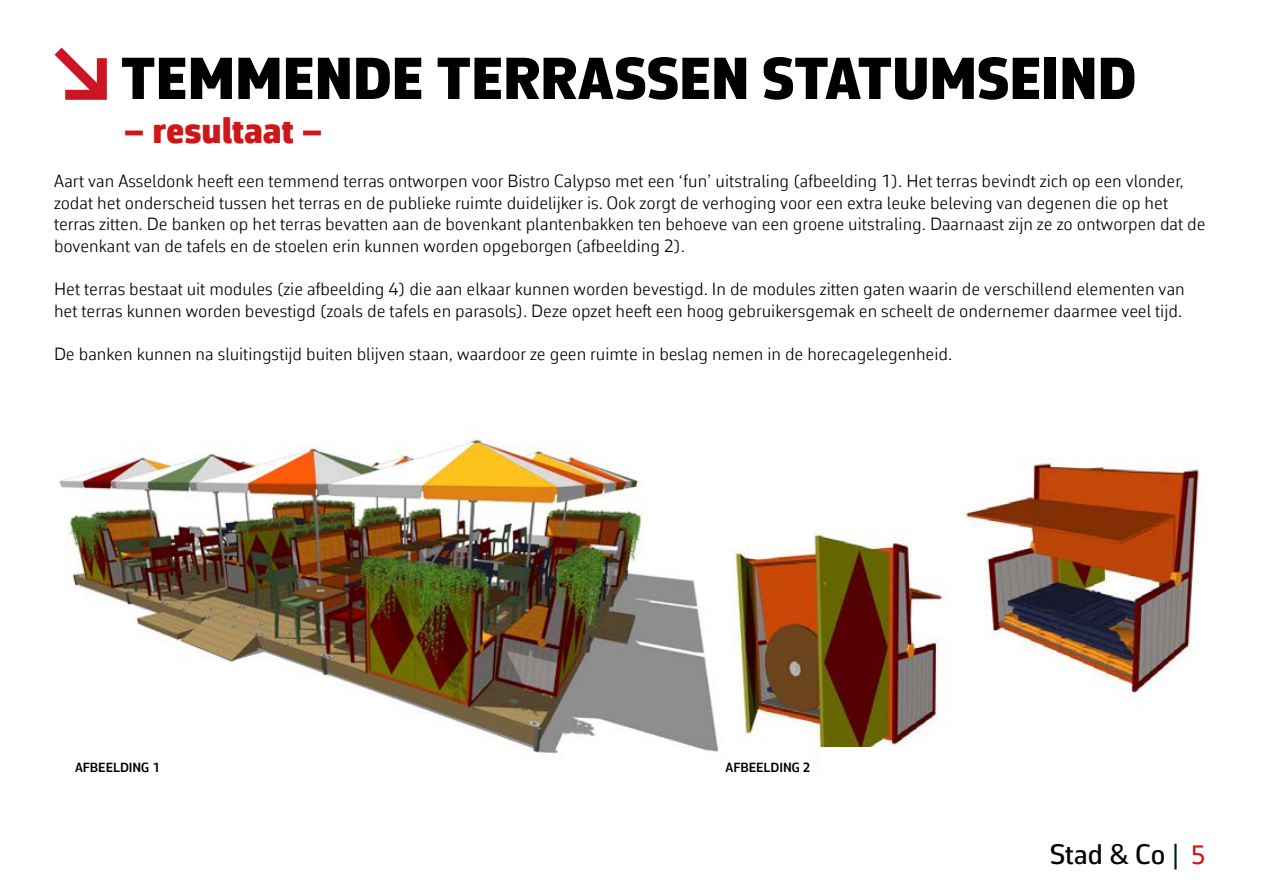
<style>
.page{position:relative;width:1263px;height:893px;background:#fff}
.page>*{position:absolute;margin:0;border:0;box-sizing:border-box;transform-origin:0 0}
.t1{font:900 60px "Corbeau Pro";color:#000}
.t2{font:900 37.5px "Corbeau Pro";color:#cd1719}
.t3{font:500 28.65px "Corbeau Pro";color:#000}
.t4{font:300 18px/21.6px "Corbeau Pro";color:#000}
.t5{font:600 13.5px "Corbeau Pro";color:#000}
.s1{font-weight:400;font-size:27px;color:#001719}
.s2{font-weight:400;font-size:27px;color:#cd1719}
</style>
<div class="page">
<svg style="left:55px;top:48px;width:52px;height:52px"></svg>
<img style="left:59px;top:427px;width:660px;height:327px">
<img style="left:734px;top:457px;width:467px;height:315px">
<img style="left:820px;top:747px;width:381px;height:25px">
<h1 class="t1" style="left:121px;top:54px;width:1017px">TEMMENDE TERRASSEN STATUMSEIND</h1>
<h2 class="t2" style="left:124px;top:114px;width:200px">– resultaat –</h2>
<p class="t4" style="left:54px;top:172px;width:1153px">Aart van Asseldonk heeft een temmend terras ontworpen voor Bistro Calypso met een ‘fun’ uitstraling (afbeelding 1). Het terras bevindt zich op een vlonder, zodat het onderscheid tussen het terras en de publieke ruimte duidelijker is. Ook zorgt de verhoging voor een extra leuke beleving van degenen die op het terras zitten. De banken op het terras bevatten aan de bovenkant plantenbakken ten behoeve van een groene uitstraling. Daarnaast zijn ze zo ontworpen dat de bovenkant van de tafels en de stoelen erin kunnen worden opgeborgen (afbeelding 2).</p>
<p class="t4" style="left:54px;top:280px;width:1132px">Het terras bestaat uit modules (zie afbeelding 4) die aan elkaar kunnen worden bevestigd. In de modules zitten gaten waarin de verschillend elementen van het terras kunnen worden bevestigd (zoals de tafels en parasols). Deze opzet heeft een hoog gebruikersgemak en scheelt de ondernemer daarmee veel tijd.</p>
<p class="t4" style="left:54px;top:345px;width:900px">De banken kunnen na sluitingstijd buiten blijven staan, waardoor ze geen ruimte in beslag nemen in de horecagelegenheid.</p>
<p class="t5" style="left:75px;top:762px;width:87px">AFBEELDING 1</p>
<p class="t5" style="left:725px;top:762px;width:87px">AFBEELDING 2</p>
<h3 class="t3" style="left:1050px;top:835px;width:157px">Stad &amp; Co <span class="s1">|</span> <span class="s2">5</span></h3>
</div>
